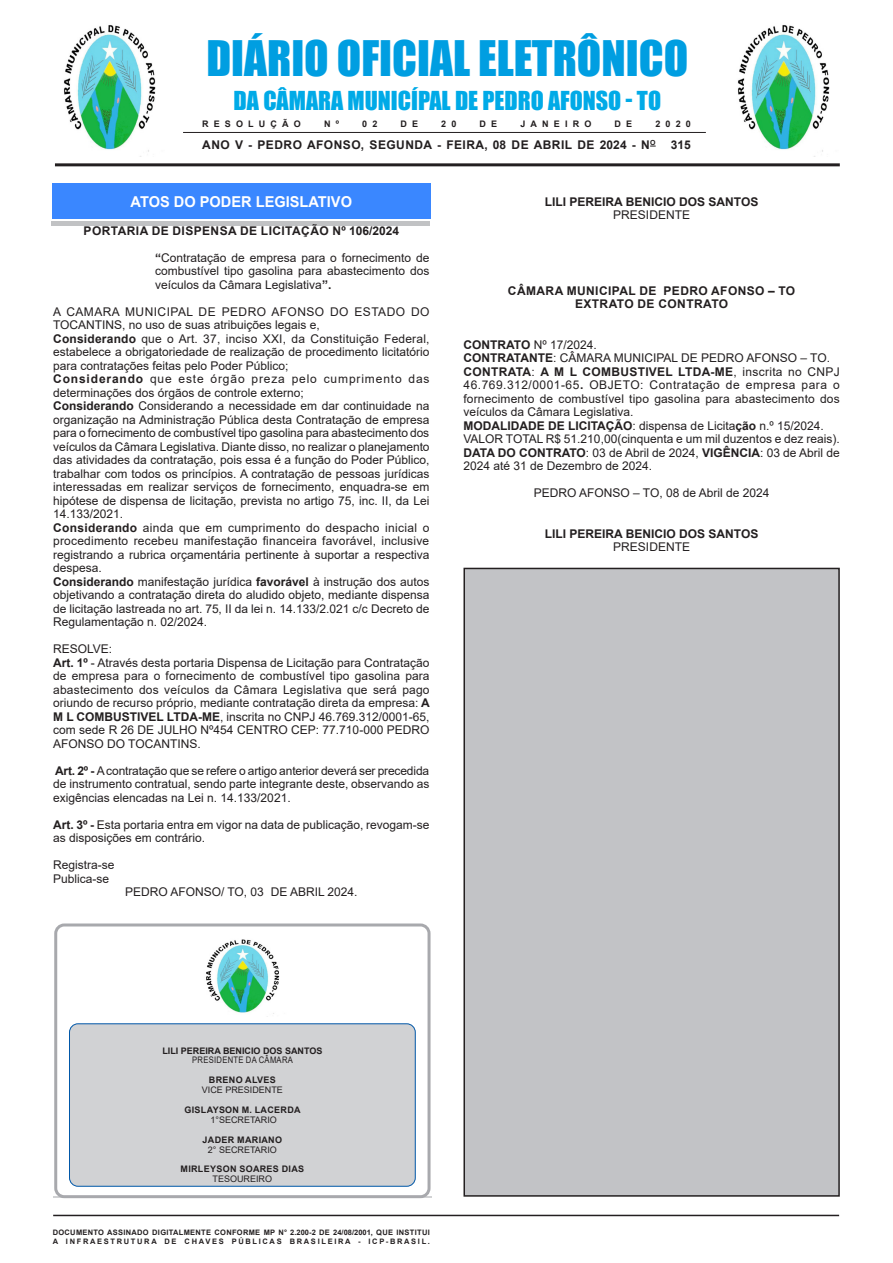
<style>
.page{position:relative;width:893px;height:1263px;background:#fff}
.page>*{position:absolute;margin:0;border:0;box-sizing:border-box;transform-origin:0 0}
.t1{font:45px "Impact";color:#009ee1}
.t2{font:24px "Impact";color:#00aae7}
.Chancela{font:700 15px "Arial";color:#fff}
.SEM_PARAGRAFO{font:12px/13.5px "Arial";color:#231f20;text-align:justify}
.TITULOS{font:700 12px "Arial";letter-spacing:.035em;color:#231f20}
.EMENTA{font:12px/13.5px "Arial";color:#231f20;text-align:justify}
.CIDADE{font:12px "Arial";color:#231f20}
.NOME{font:700 12px "Arial";color:#231f20}
.CARGO{font:12px "Arial";color:#231f20}
.SEM_PARAGRAFO-2{font:700 9px "Arial";letter-spacing:.035em;color:#231f20}
.SEM_PARAGRAFO-3{font:9px "Arial";color:#231f20}
.NOME-2{font:700 9px "Arial";letter-spacing:.575em;color:#231f20}
.SEM_PARAGRAFO-4{font:700 9px "Arial";color:#231f20}
.SEM_PARAGRAFO-5{font:9px "Arial";letter-spacing:.035em;color:#231f20;scale:.85 1}
.t3{font:700 7.5px "Arial";letter-spacing:.04em;color:#231f20}
.t4{font:700 7.5px "Arial";letter-spacing:.225em;color:#231f20}
.s1{font-weight:700}
</style>
<div class="page">
<hr style="left:53px;top:1215px;width:786px;height:1px;background:#231f20">
<hr style="left:55px;top:163px;width:785px;height:3px;background:#231f20">
<hr style="left:183px;top:132px;width:523px;height:1px;background:#231f20">
<div style="left:51px;top:189px;width:378px;height:37px;background:#c1c2c4"></div>
<div style="left:51px;top:186px;width:378px;height:35px;background:#fff"></div>
<div style="left:52px;top:184px;width:379px;height:35px;background:#3a87ff"></div>
<hr style="left:53px;top:1197px;width:379px;height:1px;background:#d1d2d4">
<div style="left:54px;top:923px;width:377px;height:275px;border:3px solid #a8a9ad;border-radius:9px"></div>
<div style="left:70px;top:1024px;width:345px;height:162px;background:#d1d2d4;border-radius:9px"></div>
<div style="left:69px;top:1023px;width:346px;height:163px;border:1px solid #0057a8;border-radius:9px"></div>
<img style="left:206px;top:939px;width:74px;height:75px">
<img style="left:737px;top:25px;width:93px;height:132px">
<img style="left:63px;top:25px;width:93px;height:132px">
<div style="left:464px;top:568px;width:375px;height:628px;background:#c2c3c6"></div>
<div style="left:463px;top:568px;width:377px;height:629px;border:2px solid #231f20"></div>
<p class="t1" style="left:206px;top:23px;width:483px">DIÁRIO OFICIAL ELETRÔNICO</p>
<p class="t2" style="left:234px;top:82px;width:429px">DA CÂMARA MUNICÍPAL DE PEDRO AFONSO - TO</p>
<p class="NOME-2" style="left:202px;top:117px;width:100px">RESOLUÇÃO</p>
<p class="NOME-2" style="left:324px;top:117px;width:16px">N º</p>
<p class="NOME-2" style="left:362px;top:117px;width:17px">0 2</p>
<p class="NOME-2" style="left:400px;top:117px;width:19px">D E</p>
<p class="NOME-2" style="left:441px;top:117px;width:17px">2 0</p>
<p class="NOME-2" style="left:480px;top:117px;width:19px">D E</p>
<p class="NOME-2" style="left:520px;top:117px;width:72px">JANEIRO</p>
<p class="NOME-2" style="left:615px;top:117px;width:19px">D E</p>
<p class="NOME-2" style="left:655px;top:117px;width:37px">2020</p>
<p class="TITULOS" style="left:202px;top:137px;width:455px">ANO V - PEDRO AFONSO, SEGUNDA - FEIRA, 08 DE ABRIL DE 2024 - N<sup>O</sup></p>
<p class="TITULOS" style="left:671px;top:137px;width:22px">315</p>
<p class="Chancela" style="left:131px;top:191px;width:223px">ATOS DO PODER LEGISLATIVO</p>
<p class="TITULOS" style="left:84px;top:222px;width:317px">PORTARIA DE DISPENSA DE LICITAÇÃO Nº 106/2024</p>
<p class="EMENTA" style="left:155px;top:251px;width:276px"><span class="s1">“</span>Contratação de empresa para o fornecimento de combustível tipo gasolina para abastecimento dos veículos da Câmara Legislativa<span class="s1">”.</span></p>
<p class="SEM_PARAGRAFO" style="left:53px;top:305px;width:378px">A CAMARA MUNICIPAL DE PEDRO AFONSO DO ESTADO DO<br>TOCANTINS, no uso de suas atribuições legais e,</p>
<p class="SEM_PARAGRAFO" style="left:53px;top:332px;width:378px"><span class="s1">Considerando</span> que o Art. 37, inciso XXI, da Constituição Federal, estabelece a obrigatoriedade de realização de procedimento licitatório para contratações feitas pelo Poder Público;</p>
<p class="SEM_PARAGRAFO" style="left:53px;top:372px;width:378px"><span class="s1">Considerando</span> que este órgão preza pelo cumprimento das determinações dos órgãos de controle externo;</p>
<p class="SEM_PARAGRAFO" style="left:53px;top:399px;width:378px"><span class="s1">Considerando</span> Considerando a necessidade em dar continuidade na organização na Administração Pública desta Contratação de empresa para o fornecimento de combustível tipo gasolina para abastecimento dos veículos da Câmara Legislativa. Diante disso, no realizar o planejamento das atividades da contratação, pois essa é a função do Poder Público, trabalhar com todos os princípios. A contratação de pessoas jurídicas interessadas em realizar serviços de fornecimento, enquadra-se em hipótese de dispensa de licitação, prevista no artigo 75, inc. II, da Lei 14.133/2021.</p>
<p class="SEM_PARAGRAFO" style="left:53px;top:521px;width:378px"><span class="s1">Considerando</span> ainda que em cumprimento do despacho inicial o procedimento recebeu manifestação financeira favorável, inclusive registrando a rubrica orçamentária pertinente à suportar a respectiva despesa.</p>
<p class="SEM_PARAGRAFO" style="left:53px;top:575px;width:378px"><span class="s1">Considerando</span> manifestação jurídica <span class="s1">favorável</span> à instrução dos autos objetivando a contratação direta do aludido objeto, mediante dispensa de licitação lastreada no art. 75, II da lei n. 14.133/2.021 c/c Decreto de Regulamentação n. 02/2024.</p>
<p class="SEM_PARAGRAFO" style="left:53px;top:642px;width:61px">RESOLVE:</p>
<p class="SEM_PARAGRAFO" style="left:53px;top:656px;width:378px"><span class="s1">Art. 1º</span> - Através desta portaria Dispensa de Licitação para Contratação de empresa para o fornecimento de combustível tipo gasolina para abastecimento dos veículos da Câmara Legislativa que será pago oriundo de recurso próprio, mediante contratação direta da empresa: <span class="s1">A M L COMBUSTIVEL LTDA-ME</span>, inscrita no CNPJ 46.769.312/0001-65, com sede R 26 DE JULHO Nº454 CENTRO CEP: 77.710-000 PEDRO AFONSO DO TOCANTINS.</p>
<p class="SEM_PARAGRAFO" style="left:53px;top:764px;width:378px"><span class="s1">Art. 2º -</span> A contratação que se refere o artigo anterior deverá ser precedida de instrumento contratual, sendo parte integrante deste, observando as exigências elencadas na Lei n. 14.133/2021.</p>
<p class="SEM_PARAGRAFO" style="left:53px;top:818px;width:378px"><span class="s1">Art. 3º -</span> Esta portaria entra em vigor na data de publicação, revogam-se as disposições em contrário.</p>
<p class="SEM_PARAGRAFO" style="left:53px;top:858px;width:63px">Registra-se</p>
<p class="SEM_PARAGRAFO" style="left:53px;top:872px;width:58px">Publica-se</p>
<p class="CIDADE" style="left:125px;top:884px;width:234px">PEDRO AFONSO/ TO, 03 DE ABRIL 2024.</p>
<p class="NOME" style="left:545px;top:193px;width:215px">LILI PEREIRA BENICIO DOS SANTOS</p>
<p class="CARGO" style="left:613px;top:207px;width:78px">PRESIDENTE</p>
<p class="TITULOS" style="left:508px;top:282px;width:289px">CÂMARA MUNICIPAL DE PEDRO AFONSO – TO</p>
<p class="TITULOS" style="left:575px;top:296px;width:155px">EXTRATO DE CONTRATO</p>
<p class="SEM_PARAGRAFO" style="left:463px;top:338px;width:135px"><span class="s1">CONTRATO</span> Nº 17/2024.</p>
<p class="SEM_PARAGRAFO" style="left:463px;top:351px;width:368px"><span class="s1">CONTRATANTE</span>: CÂMARA MUNICIPAL DE PEDRO AFONSO – TO.</p>
<p class="SEM_PARAGRAFO" style="left:463px;top:365px;width:378px"><span class="s1">CONTRATA</span>: <span class="s1">A M L COMBUSTIVEL LTDA-ME</span>, inscrita no CNPJ 46.769.312/0001-65<span class="s1">.</span> OBJETO: Contratação de empresa para o fornecimento de combustível tipo gasolina para abastecimento dos veículos da Câmara Legislativa.</p>
<p class="SEM_PARAGRAFO" style="left:463px;top:419px;width:362px"><span class="s1">MODALIDADE DE LICITAÇÃO</span>: dispensa de Licita<span class="s1">ção</span> n.º 15/2024.</p>
<p class="SEM_PARAGRAFO" style="left:463px;top:432px;width:378px">VALOR TOTAL R$ 51.210,00(cinquenta e um mil duzentos e dez reais).</p>
<p class="SEM_PARAGRAFO" style="left:463px;top:446px;width:378px"><span class="s1">DATA DO CONTRATO</span>: 03 de Abril de 2024, <span class="s1">VIGÊNCIA</span>: 03 de Abril de<br>2024 até 31 de Dezembro de 2024.</p>
<p class="CIDADE" style="left:534px;top:485px;width:237px">PEDRO AFONSO – TO, 08 de Abril de 2024</p>
<p class="NOME" style="left:545px;top:525px;width:215px">LILI PEREIRA BENICIO DOS SANTOS</p>
<p class="CARGO" style="left:613px;top:539px;width:78px">PRESIDENTE</p>
<p class="SEM_PARAGRAFO-4" style="left:162px;top:1044px;width:162px">LILI PEREIRA BENICIO DOS SANTOS</p>
<p class="SEM_PARAGRAFO-5" style="left:192px;top:1054px;width:120px">PRESIDENTE DA CÂMARA</p>
<p class="SEM_PARAGRAFO-2" style="left:209px;top:1074px;width:68px">BRENO ALVES</p>
<p class="SEM_PARAGRAFO-3" style="left:202px;top:1084px;width:83px">VICE PRESIDENTE</p>
<p class="SEM_PARAGRAFO-2" style="left:184px;top:1103px;width:118px">GISLAYSON M. LACERDA</p>
<p class="SEM_PARAGRAFO-3" style="left:210px;top:1113px;width:68px">1°SECRETARIO</p>
<p class="SEM_PARAGRAFO-2" style="left:203px;top:1133px;width:81px">JADER MARIANO</p>
<p class="SEM_PARAGRAFO-3" style="left:208px;top:1143px;width:70px">2° SECRETARIO</p>
<p class="SEM_PARAGRAFO-2" style="left:181px;top:1163px;width:125px">MIRLEYSON SOARES DIAS</p>
<p class="SEM_PARAGRAFO-3" style="left:213px;top:1173px;width:61px">TESOUREIRO</p>
<p class="t3" style="left:53px;top:1227px;width:379px">DOCUMENTO ASSINADO DIGITALMENTE CONFORME MP N° 2.200-2 DE 24/08/2001, QUE INSTITUI</p>
<p class="t4" style="left:53px;top:1236px;width:379px">A INFRAESTRUTURA DE CHAVES PÚBLICAS BRASILEIRA - ICP-BRASIL.</p>
</div>
